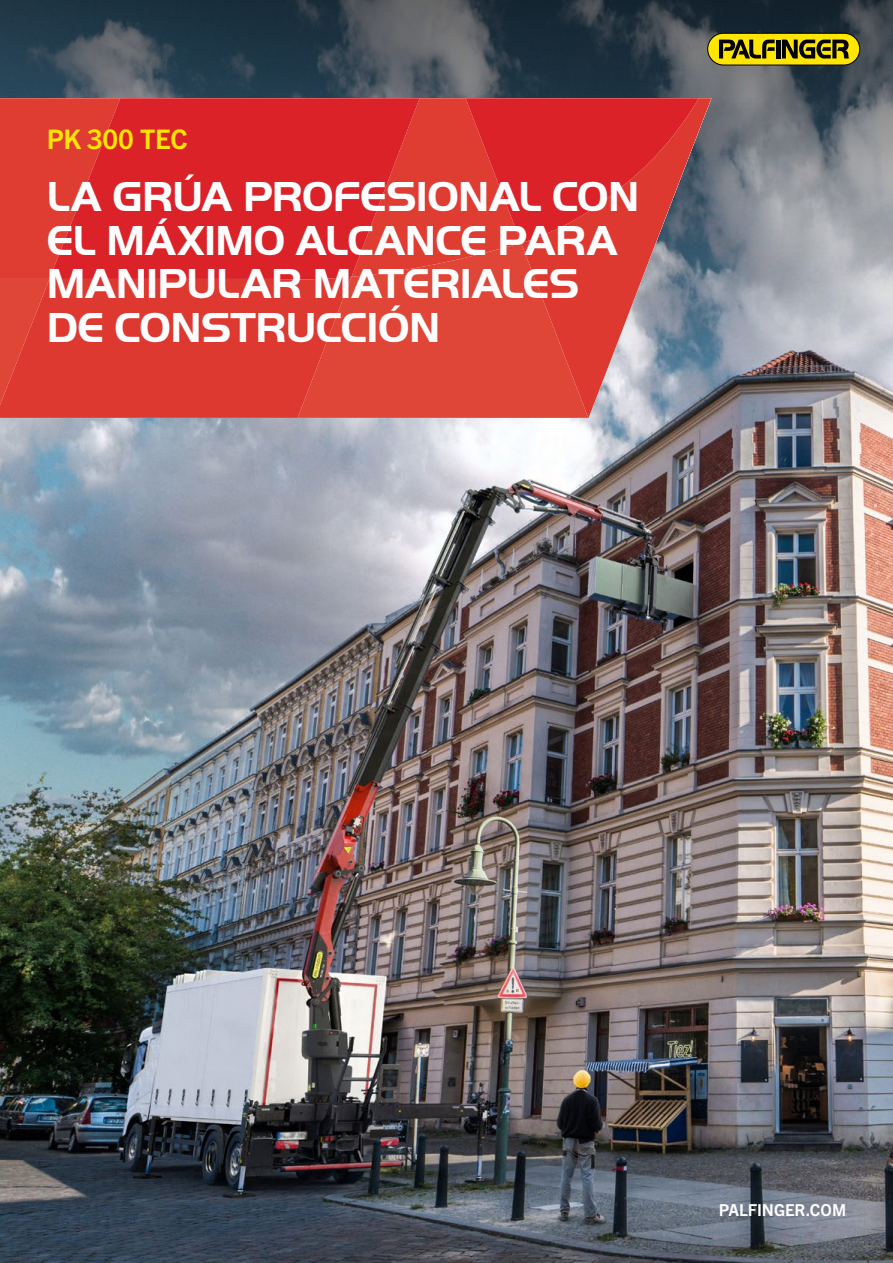
<style>
.page{position:relative;width:893px;height:1263px;background:#fff}
.page>*{position:absolute;margin:0;border:0;box-sizing:border-box;transform-origin:0 0}
.t1{font:700 43.5px/43.5px "Palfinger Handel Gothic";letter-spacing:-.015em;color:#fff}
.t2{font:700 27px "Trade Gothic Next LT Pro";letter-spacing:-.01em;color:#ffe600}
.t3{font:700 16.5px "Trade Gothic Next LT Pro";letter-spacing:-.005em;color:#fff}
</style>
<div class="page">
<img style="left:0;top:421px;width:893px;height:842px">
<svg style="left:0;top:0;width:893px;height:421px"></svg>
<svg style="left:707px;top:33px;width:153px;height:33px"></svg>
<div style="left:159px;top:281px;width:129px;height:137px;background:#dd3930"></div>
<svg style="left:288px;top:281px;width:423px;height:137px;fill:#e04637"></svg>
<svg style="left:0;top:98px;width:159px;height:320px"></svg>
<svg style="left:49px;top:98px;width:662px;height:183px;fill:#db2229"></svg>
<p class="t2" style="left:47px;top:120px;width:142px">PK 300 TEC</p>
<p class="t1" style="left:47px;top:175px;width:594px">LA GRÚA PROFESIONAL CON<br>EL MÁXIMO ALCANCE PARA<br>MANIPULAR MATERIALES<br>DE CONSTRUCCIÓN</p>
<p class="t3" style="left:719px;top:1199px;width:129px">PALFINGER.COM</p>
</div>
